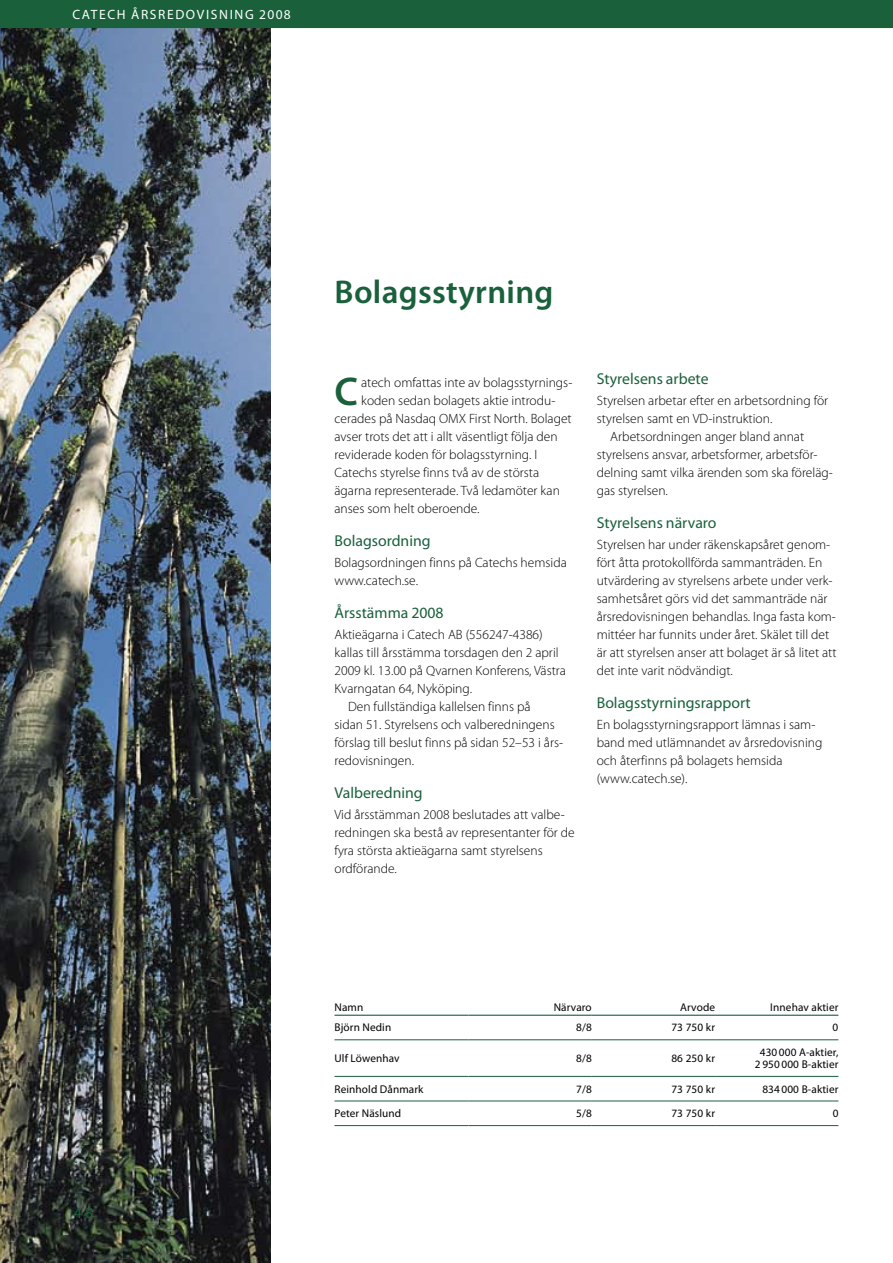
<style>
.page{position:relative;width:893px;height:1263px;background:#fff}
.page>*{position:absolute;margin:0;border:0;box-sizing:border-box;transform-origin:0 0}
.t1{font:600 40.2px "Myriad Pro";color:#19603b}
.t2{font:600 33px "Myriad Pro";letter-spacing:.01em;color:#19603b}
.t3{font:15.75px "Myriad Pro";color:#19603b}
.t4{font:300 13.5px/18px "Myriad Pro";color:#000}
.t5{font:13.5px "Myriad Pro";letter-spacing:.12em;color:#fff}
.t6{font:11.25px/12px "Myriad Pro";letter-spacing:.01em;color:#000;text-align:center}
</style>
<div class="page">
<hr style="left:334px;top:1125px;width:134px;height:1px;background:#19603b">
<hr style="left:468px;top:1125px;width:124px;height:1px;background:#19603b">
<hr style="left:592px;top:1125px;width:123px;height:1px;background:#19603b">
<hr style="left:715px;top:1125px;width:123px;height:1px;background:#19603b">
<hr style="left:334px;top:1101px;width:134px;height:1px;background:#19603b">
<hr style="left:468px;top:1101px;width:124px;height:1px;background:#19603b">
<hr style="left:592px;top:1101px;width:123px;height:1px;background:#19603b">
<hr style="left:715px;top:1101px;width:123px;height:1px;background:#19603b">
<hr style="left:334px;top:1076px;width:134px;height:1px;background:#19603b">
<hr style="left:468px;top:1076px;width:124px;height:1px;background:#19603b">
<hr style="left:592px;top:1076px;width:123px;height:1px;background:#19603b">
<hr style="left:715px;top:1076px;width:123px;height:1px;background:#19603b">
<hr style="left:334px;top:1039px;width:134px;height:1px;background:#19603b">
<hr style="left:468px;top:1039px;width:124px;height:1px;background:#19603b">
<hr style="left:592px;top:1039px;width:123px;height:1px;background:#19603b">
<hr style="left:715px;top:1039px;width:123px;height:1px;background:#19603b">
<hr style="left:334px;top:1015px;width:134px;height:1px;background:#19603b">
<hr style="left:468px;top:1015px;width:124px;height:1px;background:#19603b">
<hr style="left:592px;top:1015px;width:123px;height:1px;background:#19603b">
<hr style="left:715px;top:1015px;width:123px;height:1px;background:#19603b">
<img style="left:0;top:28px;width:271px;height:1235px">
<div style="left:0;top:0;width:893px;height:28px;background:#19603b"></div>
<p class="t5" style="left:72px;top:6px;width:69px">Catec h årsred</p>
<p class="t5" style="left:186px;top:6px;width:20px">ovisnin</p>
<p class="t5" style="left:245px;top:6px;width:47px">g 2008</p>
<p class="t3" style="left:74px;top:1203px;width:21px">48</p>
<h2 class="t2" style="left:334px;top:271px;width:220px">Bolagsstyrning</h2>
<h1 class="t1" style="left:334px;top:366px;width:25px">C</h1>
<p class="t4" style="left:361px;top:374px;width:213px">atech omfattas inte av bolagsstyrnings-</p>
<p class="t4" style="left:361px;top:392px;width:195px">koden sedan bolagets aktie introdu-</p>
<p class="t4" style="left:334px;top:410px;width:239px">cerades på Nasdaq OMX First North. Bolaget</p>
<p class="t4" style="left:334px;top:428px;width:225px">avser trots det att i allt väsentligt följa den</p>
<p class="t4" style="left:334px;top:446px;width:204px">reviderade koden för bolagsstyrning. I</p>
<p class="t4" style="left:334px;top:464px;width:206px">Catechs styrelse finns två av de största</p>
<p class="t4" style="left:334px;top:482px;width:227px">ägarna representerade. Två ledamöter kan</p>
<p class="t4" style="left:334px;top:500px;width:147px">anses som helt oberoende.</p>
<p class="t3" style="left:334px;top:531px;width:98px">Bolagsordning</p>
<p class="t4" style="left:334px;top:554px;width:234px">Bolagsordningen finns på Catechs hemsida www.catech.se.</p>
<p class="t3" style="left:334px;top:603px;width:111px">Årsstämma 2008</p>
<p class="t4" style="left:334px;top:626px;width:210px">Aktieägarna i Catech AB (556247-4386)</p>
<p class="t4" style="left:334px;top:644px;width:226px">kallas till årsstämma torsdagen den 2 april</p>
<p class="t4" style="left:334px;top:662px;width:233px">2009 kl. 13.00 på Qvarnen Konferens, Västra</p>
<p class="t4" style="left:334px;top:680px;width:139px">Kvarngatan 64, Nyköping.</p>
<p class="t4" style="left:348px;top:698px;width:184px">Den fullständiga kallelsen finns på</p>
<p class="t4" style="left:334px;top:716px;width:222px">sidan 51. Styrelsens och valberedningens</p>
<p class="t4" style="left:334px;top:734px;width:229px">förslag till beslut finns på sidan 52–53 i års-</p>
<p class="t4" style="left:334px;top:752px;width:81px">redovisningen.</p>
<p class="t3" style="left:334px;top:783px;width:90px">Valberedning</p>
<p class="t4" style="left:334px;top:806px;width:242px">Vid årsstämman 2008 beslutades att valbe&shy;redningen ska bestå av representanter för de fyra största aktieägarna samt styrelsens ordförande.</p>
<p class="t3" style="left:597px;top:369px;width:113px">Styrelsens arbete</p>
<p class="t4" style="left:597px;top:392px;width:233px">Styrelsen arbetar efter en arbetsordning för</p>
<p class="t4" style="left:597px;top:410px;width:177px">styrelsen samt en VD-instruktion.</p>
<p class="t4" style="left:610px;top:428px;width:196px">Arbetsordningen anger bland annat</p>
<p class="t4" style="left:597px;top:446px;width:221px">styrelsens ansvar, arbetsformer, arbetsför-</p>
<p class="t4" style="left:597px;top:464px;width:238px">delning samt vilka ärenden som ska föreläg-</p>
<p class="t4" style="left:597px;top:482px;width:73px">gas styrelsen.</p>
<p class="t3" style="left:597px;top:513px;width:121px">Styrelsens närvaro</p>
<p class="t4" style="left:597px;top:536px;width:241px">Styrelsen har under räkenskapsåret genom&shy;fört åtta protokollförda sammanträden. En utvärdering av styrelsens arbete under verk&shy;samhetsåret görs vid det sammanträde när årsredovisningen behandlas. Inga fasta kom&shy;mittéer har funnits under året. Skälet till det är att styrelsen anser att bolaget är så litet att det inte varit nödvändigt.</p>
<p class="t3" style="left:597px;top:693px;width:156px">Bolagsstyrningsrapport</p>
<p class="t4" style="left:597px;top:716px;width:227px">En bolagsstyrningsrapport lämnas i sam&shy;band med utlämnandet av årsredovisning och återfinns på bolagets hemsida (www.catech.se).</p>
<p class="t6" style="left:334px;top:1001px;width:30px">Namn</p>
<p class="t6" style="left:554px;top:1001px;width:39px">Närvaro</p>
<p class="t6" style="left:680px;top:1001px;width:36px">Arvode</p>
<p class="t6" style="left:770px;top:1001px;width:70px">Innehav aktier</p>
<p class="t6" style="left:334px;top:1021px;width:58px">Björn Nedin</p>
<p class="t6" style="left:576px;top:1021px;width:17px">8/8</p>
<p class="t6" style="left:671px;top:1021px;width:45px">73 750 kr</p>
<p class="t6" style="left:833px;top:1021px;width:7px">0</p>
<p class="t6" style="left:334px;top:1052px;width:67px">Ulf Löwenhav</p>
<p class="t6" style="left:576px;top:1052px;width:17px">8/8</p>
<p class="t6" style="left:671px;top:1052px;width:45px">86 250 kr</p>
<p class="t6" style="left:755px;top:1046px;width:85px">430 000 A-aktier,<br>2 950 000 B-aktier</p>
<p class="t6" style="left:334px;top:1082px;width:91px">Reinhold Dånmark</p>
<p class="t6" style="left:576px;top:1082px;width:17px">7/8</p>
<p class="t6" style="left:671px;top:1082px;width:45px">73 750 kr</p>
<p class="t6" style="left:762px;top:1082px;width:78px">834 000 B-aktier</p>
<p class="t6" style="left:334px;top:1107px;width:68px">Peter Näslund</p>
<p class="t6" style="left:576px;top:1107px;width:17px">5/8</p>
<p class="t6" style="left:671px;top:1107px;width:45px">73 750 kr</p>
<p class="t6" style="left:833px;top:1107px;width:7px">0</p>
</div>
